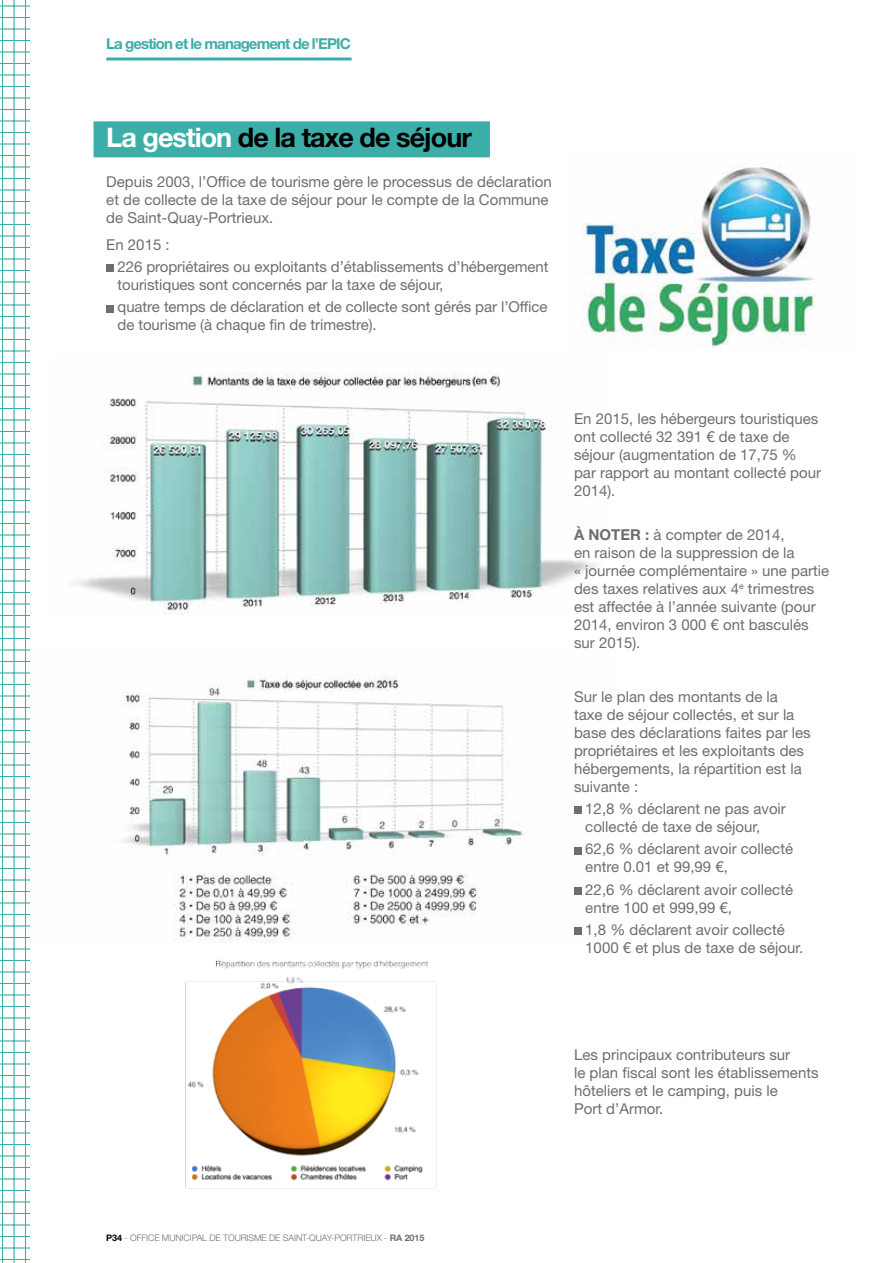
<style>
.page{position:relative;width:893px;height:1263px;background:#fff}
.page>*{position:absolute;margin:0;border:0;box-sizing:border-box;transform-origin:0 0}
.t1{font:700 27px "Helvetica Neue LT Std";letter-spacing:-.035em;color:#000}
.t2{font:15px/18px "Helvetica Neue LT Std";color:#6e6e6e}
.t3{font:700 15px "Helvetica Neue LT Std";letter-spacing:-.06em;color:#3caea8}
.t4{font:300 9px "Helvetica Neue LT Std";letter-spacing:-.01em;color:#6e6e6e}
.s1{color:#fff}
.s2{font-weight:700}
.s3{font-weight:700;color:#000}
</style>
<div class="page">
<img style="left:75px;top:372px;width:521px;height:243px">
<img style="left:121px;top:674px;width:461px;height:269px">
<img style="left:185px;top:959px;width:252px;height:230px">
<svg style="left:0;top:0;width:30px;height:1263px"></svg>
<img style="left:582px;top:166px;width:234px;height:181px">
<div style="left:94px;top:121px;width:396px;height:36px;background:#3caea8"></div>
<div style="left:106px;top:265px;width:8px;height:7px;background:#6e6e6e"></div>
<div style="left:106px;top:305px;width:8px;height:7px;background:#6e6e6e"></div>
<div style="left:574px;top:807px;width:7px;height:7px;background:#6e6e6e"></div>
<div style="left:574px;top:847px;width:7px;height:7px;background:#6e6e6e"></div>
<div style="left:574px;top:887px;width:7px;height:7px;background:#6e6e6e"></div>
<div style="left:574px;top:927px;width:7px;height:8px;background:#6e6e6e"></div>
<hr style="left:106px;top:57px;width:246px;height:3px;background:#3caea8">
<p class="t3" style="left:106px;top:34px;width:246px">La gestion et le management de l’EPIC</p>
<h1 class="t1" style="left:106px;top:121px;width:367px"><span class="s1">La gestion</span> de la taxe de séjour</h1>
<p class="t2" style="left:106px;top:173px;width:447px">Depuis 2003, l’Office de tourisme gère le processus de déclaration et de collecte de la taxe de séjour pour le compte de la Commune de Saint-Quay-Portrieux.</p>
<p class="t2" style="left:118px;top:233px;width:432px;line-height:22.2px;text-indent:-11px">En 2015 :<br>226 propriétaires ou exploitants d’établissements d’hébergement</p>
<p class="t2" style="left:118px;top:273px;width:432px;line-height:22.2px">touristiques sont concernés par la taxe de séjour,<br>quatre temps de déclaration et de collecte sont gérés par l’Office</p>
<p class="t2" style="left:118px;top:316px;width:261px">de tourisme (à chaque fin de trimestre).</p>
<p class="t2" style="left:574px;top:409px;width:249px">En 2015, les hébergeurs touristiques ont collecté 32 391 € de taxe de séjour (augmentation de 17,75 % par rapport au montant collecté pour<br>2014).</p>
<p class="t2" style="left:574px;top:526px;width:257px"><span class="s2">À NOTER :</span> à compter de 2014,<br>en raison de la suppression de la<br>« journée complémentaire » une partie des taxes relatives aux 4<sup>e</sup> trimestres est affectée à l’année suivante (pour<br>2014, environ 3 000 € ont basculés sur 2015).</p>
<p class="t2" style="left:574px;top:687px;width:238px">Sur le plan des montants de la<br>taxe de séjour collectés, et sur la base des déclarations faites par les propriétaires et les exploitants des hébergements, la répartition est la suivante :</p>
<p class="t2" style="left:585px;top:799px;width:202px">12,8 % déclarent ne pas avoir collecté de taxe de séjour,</p>
<p class="t2" style="left:585px;top:840px;width:209px">62,6 % déclarent avoir collecté entre 0.01 et 99,99 €,</p>
<p class="t2" style="left:585px;top:880px;width:209px">22,6 % déclarent avoir collecté entre 100 et 999,99 €,</p>
<p class="t2" style="left:585px;top:920px;width:219px">1,8 % déclarent avoir collecté<br>1000 € et plus de taxe de séjour.</p>
<p class="t2" style="left:574px;top:1045px;width:246px">Les principaux contributeurs sur<br>le plan fiscal sont les établissements hôteliers et le camping, puis le<br>Port d’Armor.</p>
<p class="t4" style="left:106px;top:1232px;width:320px"><span class="s3">P34</span> - OFFICE MUNICIPAL DE TOURISME DE SAINT-QUAY-PORTRIEUX - <span class="s2">RA 2015</span></p>
</div>
